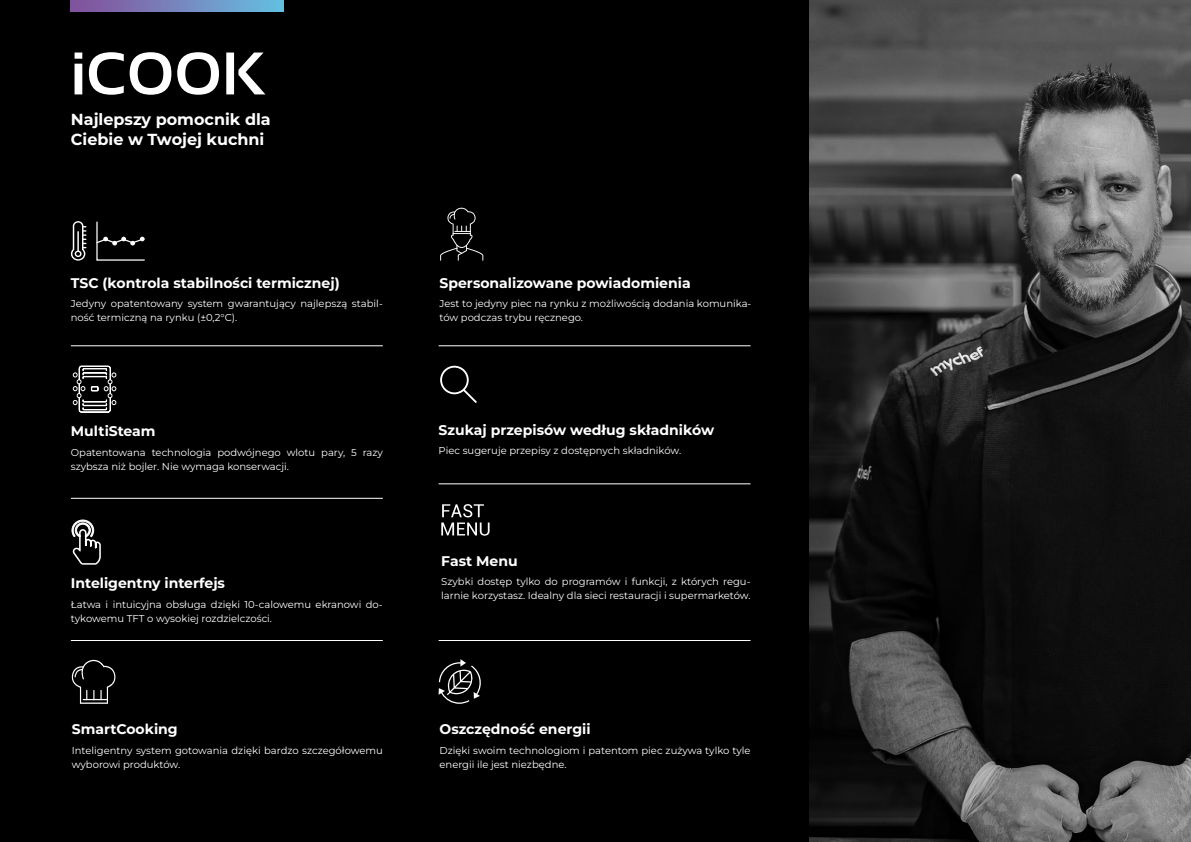
<style>
.page{position:relative;width:1191px;height:842px;background:#fff}
.page>*{position:absolute;margin:0;border:0;box-sizing:border-box;transform-origin:0 0}
.t1{font:700 60px "Sansation";color:#fff}
.t2{font:700 16px/20px "Montserrat";color:#fff}
.t3{font:700 14px "Montserrat";color:#fff}
.t4{font:10px/14px "Montserrat";color:#fff}
</style>
<div class="page">
<img style="left:808px;top:0;width:383px;height:842px">
<div style="left:0;top:0;width:808px;height:842px;background:#000"></div>
<svg style="left:71px;top:0;width:212px;height:11px;background:#7486bd"></svg>
<svg style="left:71px;top:660px;width:45px;height:44px"></svg>
<svg style="left:72px;top:520px;width:29px;height:45px"></svg>
<svg style="left:440px;top:366px;width:37px;height:37px"></svg>
<svg style="left:438px;top:659px;width:43px;height:45px"></svg>
<svg style="left:440px;top:208px;width:43px;height:53px"></svg>
<svg style="left:71px;top:221px;width:15px;height:40px"></svg>
<svg style="left:96px;top:221px;width:49px;height:40px"></svg>
<svg style="left:73px;top:365px;width:43px;height:48px"></svg>
<svg style="left:441px;top:504px;width:48px;height:32px"></svg>
<hr style="left:71px;top:345px;width:312px;height:1px;background:#fff">
<hr style="left:438px;top:345px;width:312px;height:1px;background:#fff">
<hr style="left:438px;top:484px;width:312px;height:1px;background:#fff">
<hr style="left:71px;top:498px;width:312px;height:1px;background:#fff">
<hr style="left:71px;top:640px;width:312px;height:1px;background:#fff">
<hr style="left:438px;top:640px;width:312px;height:1px;background:#fff">
<h1 class="t1" style="left:71px;top:40px;width:195px">iCOOK</h1>
<h2 class="t2" style="left:71px;top:109px;width:201px">Najlepszy pomocnik dla<br>Ciebie w Twojej kuchni</h2>
<h3 class="t3" style="left:71px;top:273px;width:270px">TSC (kontrola stabilności termicznej)</h3>
<p class="t4" style="left:71px;top:296px;width:313px">Jedyny opatentowany system gwarantujący najlepszą stabil&shy;ność termiczną na rynku (±0,2°C).</p>
<h3 class="t3" style="left:71px;top:422px;width:86px">MultiSteam</h3>
<p class="t4" style="left:71px;top:445px;width:313px">Opatentowana technologia podwójnego wlotu pary, 5 razy szybsza niż bojler. Nie wymaga konserwacji.</p>
<h3 class="t3" style="left:71px;top:574px;width:156px">Inteligentny interfejs</h3>
<p class="t4" style="left:71px;top:597px;width:313px">Łatwa i intuicyjna obsługa dzięki 10-calowemu ekranowi do&shy;tykowemu TFT o wysokiej rozdzielczości.</p>
<h3 class="t3" style="left:72px;top:720px;width:107px">SmartCooking</h3>
<p class="t4" style="left:72px;top:743px;width:312px">Inteligentny system gotowania dzięki bardzo szczegółowemu wyborowi produktów.</p>
<h3 class="t3" style="left:439px;top:273px;width:253px">Spersonalizowane powiadomienia</h3>
<p class="t4" style="left:439px;top:296px;width:313px">Jest to jedyny piec na rynku z możliwością dodania komunika&shy;tów podczas trybu ręcznego.</p>
<h3 class="t3" style="left:438px;top:420px;width:277px">Szukaj przepisów według składników</h3>
<p class="t4" style="left:438px;top:443px;width:244px">Piec sugeruje przepisy z dostępnych składników.</p>
<h3 class="t3" style="left:441px;top:551px;width:78px">Fast Menu</h3>
<p class="t4" style="left:441px;top:574px;width:311px">Szybki dostęp tylko do programów i funkcji, z których regu&shy;larnie korzystasz. Idealny dla sieci restauracji i supermarketów.</p>
<h3 class="t3" style="left:439px;top:720px;width:153px">Oszczędność energii</h3>
<p class="t4" style="left:439px;top:743px;width:312px">Dzięki swoim technologiom i patentom piec zużywa tylko tyle energii ile jest niezbędne.</p>
</div>
